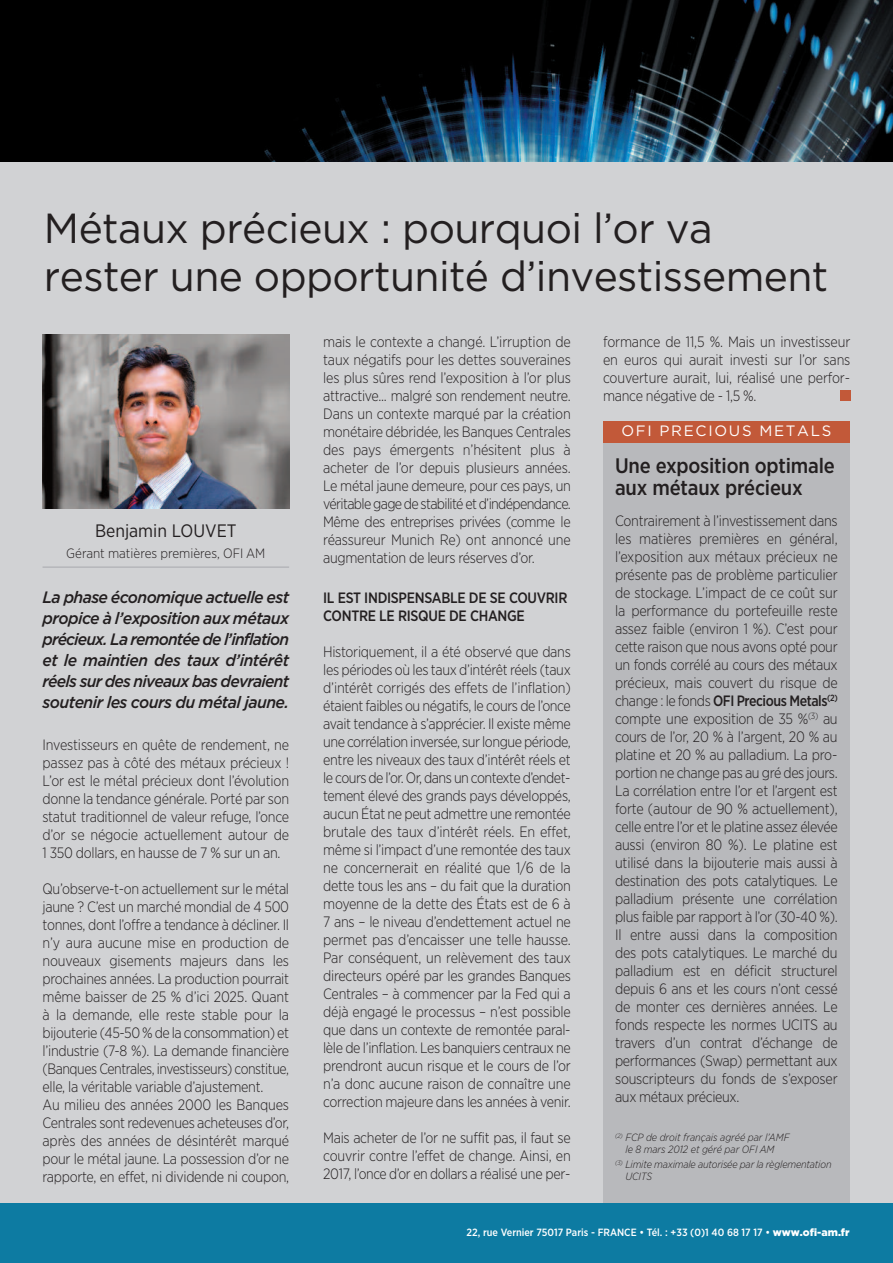
<style>
.page{position:relative;width:893px;height:1263px;background:#d1d2d4}
.page>*{position:absolute;margin:0;border:0;box-sizing:border-box;transform-origin:0 0}
.t1{font:42px/48px "Gotham";letter-spacing:-.015em;color:#231f20}
.t2{font:500 21px/22.5px "Gotham Narrow";letter-spacing:-.01em;color:#231f20}
.t3{font:18px "Gotham Narrow";color:#231f20}
.t4{font:italic 500 16.5px/21px "Gotham";letter-spacing:-.035em;color:#231f20;text-align:justify;scale:.96 1}
.t5{font:300 15px/18px "Gotham Narrow";letter-spacing:-.02em;color:#231f20;text-align:justify}
.t6{font:500 15px/18px "Gotham Narrow";letter-spacing:-.02em;color:#231f20}
.t7{font:15px "Gotham";letter-spacing:.115em;color:#fff}
.t8{font:300 13.5px "Gotham Narrow";color:#231f20}
.t9{font:italic 300 10.5px/12px "Gotham Narrow";letter-spacing:-.005em;color:#231f20;text-align:center}
.t10{font:500 10.5px "Gotham Narrow";color:#fff}
.s1{font-weight:500}
.s2{font-family:"Gotham";font-weight:900}
</style>
<div class="page">
<div style="left:603px;top:421px;width:247px;height:799px;background:#b8b9bc"></div>
<div style="left:0;top:1203px;width:893px;height:60px;background:#0d7ba2"></div>
<img style="left:0;top:0;width:893px;height:162px">
<div style="left:840px;top:390px;width:10px;height:11px;background:#c25939"></div>
<img style="left:43px;top:335px;width:246px;height:173px">
<hr style="left:43px;top:567px;width:246px;height:1px;background:#a8a9ad">
<div style="left:603px;top:421px;width:247px;height:22px;background:#c25939"></div>
<h1 class="t1" style="left:44px;top:204px;width:786px">métaux précieux : pourquoi l’or va rester une opportunité d’investissement</h1>
<p class="t3" style="left:95px;top:525px;width:143px">Benjamin LOUVET</p>
<p class="t8" style="left:66px;top:549px;width:201px">Gérant matières premières, OFI AM</p>
<p class="t4" style="left:43px;top:587px;width:258px">La phase économique actuelle est propice à l’exposition aux métaux précieux. La remontée de l’inflation et le maintien des taux d’intérêt réels sur des niveaux bas devraient soutenir les cours du métal jaune.</p>
<p class="t5" style="left:43px;top:737px;width:248px">Investisseurs en quête de rendement, ne passez pas à côté des métaux précieux !<br>L’or est le métal précieux dont l’évolution donne la tendance générale. Porté par son statut traditionnel de valeur refuge, l’once d’or se négocie actuellement autour de 1 350 dollars, en hausse de 7 % sur un an.</p>
<p class="t5" style="left:43px;top:881px;width:248px;text-align:left">Qu’observe-t-on actuellement sur le métal jaune ? C’est un marché mondial de 4 500 tonnes, dont l’offre a tendance à décliner. Il n’y aura aucune mise en production de nouveaux gisements majeurs dans les prochaines années. La production pourrait même baisser de 25 % d’ici 2025. Quant à la demande, elle reste stable pour la bijouterie (45-50 % de la consommation) et l’industrie (7-8 %). La demande financière (Banques Centrales, investisseurs) constitue, elle, la véritable variable d’ajustement.<br>Au milieu des années 2000 les Banques Centrales sont redevenues acheteuses d’or, après des années de désintérêt marqué pour le métal jaune. La possession d’or ne rapporte, en effet, ni dividende ni coupon,</p>
<p class="t5" style="left:323px;top:333px;width:249px">mais le contexte a changé. L’irruption de taux négatifs pour les dettes souveraines les plus sûres rend l’exposition à l’or plus attractive... malgré son rendement neutre.<br>Dans un contexte marqué par la création monétaire débridée, les Banques Centrales des pays émergents n’hésitent plus à acheter de l’or depuis plusieurs années.<br>Le métal jaune demeure, pour ces pays, un véritable gage de stabilité et d’indépendance.<br>Même des entreprises privées (comme le réassureur Munich Re) ont annoncé une augmentation de leurs réserves d’or.</p>
<p class="t6" style="left:323px;top:590px;width:246px">iL est indisPensabLe de se couvrir contre Le risque de change</p>
<p class="t5" style="left:323px;top:644px;width:249px">Historiquement, il a été observé que dans les périodes où les taux d’intérêt réels (taux d’intérêt corrigés des effets de l’inflation) étaient faibles ou négatifs, le cours de l’once avait tendance à s’apprécier. Il existe même une corrélation inversée, sur longue période, entre les niveaux des taux d’intérêt réels et le cours de l’or. Or, dans un contexte d’endet&shy;tement élevé des grands pays développés, aucun état ne peut admettre une remontée brutale des taux d’intérêt réels. En effet, même si l’impact d’une remontée des taux ne concernerait en réalité que 1/6 de la dette tous les ans – du fait que la duration moyenne de la dette des états est de 6 à 7 ans – le niveau d’endettement actuel ne permet pas d’encaisser une telle hausse.<br>Par conséquent, un relèvement des taux directeurs opéré par les grandes Banques Centrales – à commencer par la Fed qui a déjà engagé le processus – n’est possible que dans un contexte de remontée paral&shy;lèle de l’inflation. Les banquiers centraux ne prendront aucun risque et le cours de l’or n’a donc aucune raison de connaître une correction majeure dans les années à venir.</p>
<p class="t5" style="left:323px;top:1130px;width:249px">Mais acheter de l’or ne suffit pas, il faut se couvrir contre l’effet de change. Ainsi, en 2017, l’once d’or en dollars a réalisé une per-</p>
<p class="t5" style="left:603px;top:333px;width:249px">formance de 11,5 %. Mais un investisseur en euros qui aurait investi sur l’or sans couverture aurait, lui, réalisé une perfor&shy;mance négative de - 1,5 %.</p>
<p class="t7" style="left:621px;top:423px;width:211px">OFI preCIOus metals</p>
<h2 class="t2" style="left:615px;top:456px;width:221px">une exposition optimale aux métaux précieux</h2>
<p class="t5" style="left:615px;top:513px;width:224px">Contrairement à l’investissement dans les matières premières en général, l’exposition aux métaux précieux ne présente pas de problème particulier de stockage. L’impact de ce coût sur la performance du portefeuille reste assez faible (environ 1 %). C’est pour cette raison que nous avons opté pour un fonds corrélé au cours des métaux précieux, mais couvert du risque de change : le fonds <span class="s1">ofi Precious metals</span><sup>(2) </sup>compte une exposition de 35 %<sup>(3)</sup> au cours de l’or, 20 % à l’argent, 20 % au platine et 20 % au palladium. La pro&shy;portion ne change pas au gré des jours.<br>La corrélation entre l’or et l’argent est forte (autour de 90 % actuellement), celle entre l’or et le platine assez élevée aussi (environ 80 %). Le platine est utilisé dans la bijouterie mais aussi à destination des pots catalytiques. Le palladium présente une corrélation plus faible par rapport à l’or (30-40 %).<br>Il entre aussi dans la composition des pots catalytiques. Le marché du palladium est en déficit structurel depuis 6 ans et les cours n’ont cessé de monter ces dernières années. Le fonds respecte les normes UCITS au travers d’un contrat d’échange de performances (Swap) permettant aux souscripteurs du fonds de s’exposer aux métaux précieux.</p>
<p class="t9" style="left:615px;top:1132px;width:176px"><sup>(2)</sup> FCP de droit français agréé par l’AMF le 8 mars 2012 et géré par OFI AM</p>
<p class="t9" style="left:625px;top:1159px;width:208px;text-align:left;text-indent:-10px"><sup>(3)</sup> Limite maximale autorisée par la règlementation<br>UCITS</p>
<p class="t10" style="left:466px;top:1229px;width:385px">22, rue vernier 75017 Paris - france • tél. : +33 (0)1 40 68 17 17 • <span class="s2">www.ofi-am.fr</span></p>
</div>
